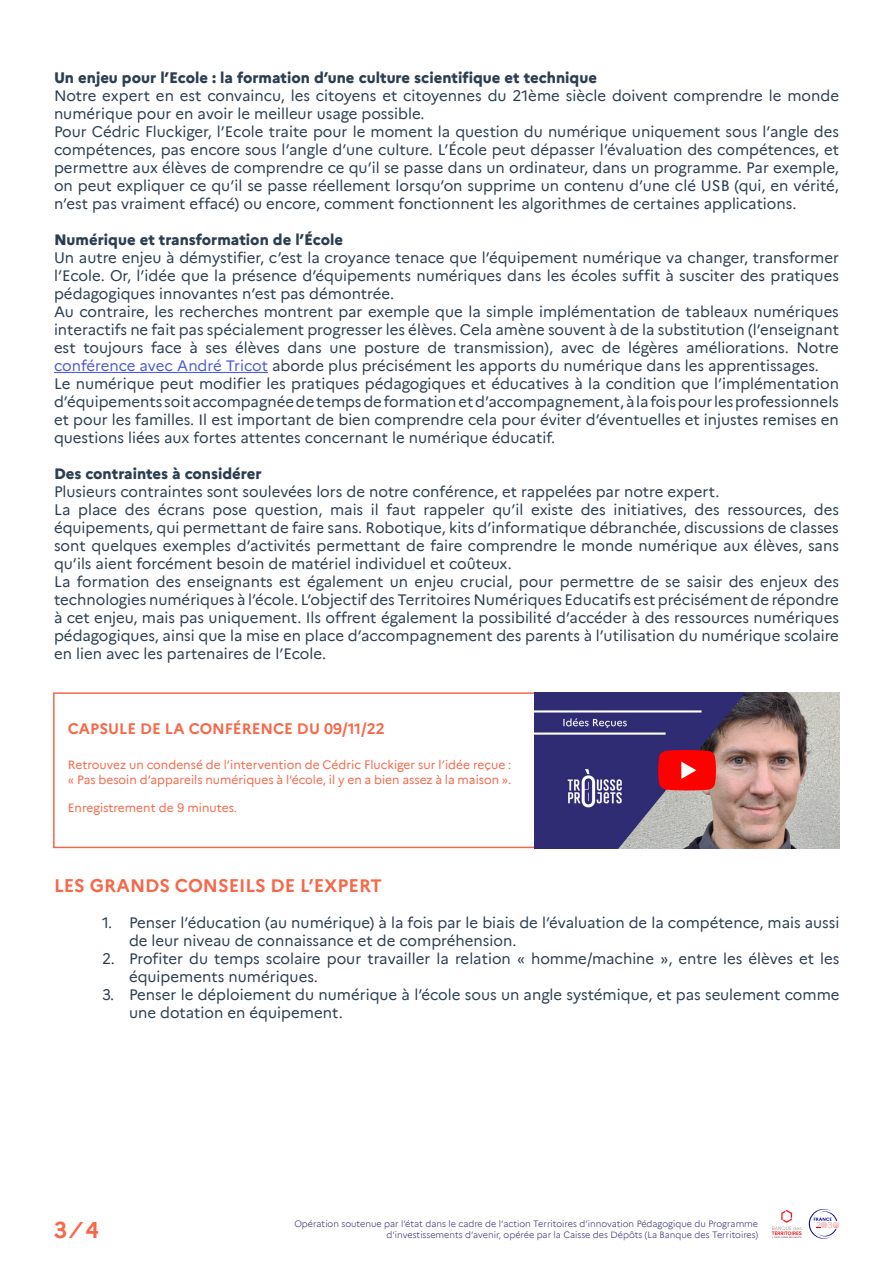
<style>
.page{position:relative;width:893px;height:1263px;background:#fff}
.page>*{position:absolute;margin:0;border:0;box-sizing:border-box;transform-origin:0 0}
.t1{font:700 22.5px "Marianne";color:#f5694b}
.t2{font:700 18px "Marianne";color:#f5694b}
.t3{font:15px/18px "Marianne";color:#2c3e50;text-align:justify}
.t4{font:800 15px "Marianne";color:#2c3e50}
.t5{font:700 15px "Marianne";color:#f5694b}
.t6{font:12px "Marianne";color:#f5694b}
.t7{font:300 9px "Marianne";color:#312a74}
.s1{color:#4f5cd6}
</style>
<div class="page">
<hr style="left:54px;top:372px;width:214px;height:1px;background:#4f5cd6">
<svg style="left:772px;top:1210px;width:29px;height:28px"></svg>
<svg style="left:809px;top:1209px;width:30px;height:30px"></svg>
<div style="left:53px;top:692px;width:786px;height:156px;border:2px solid #f5694b"></div>
<img style="left:535px;top:692px;width:304px;height:156px">
<svg style="left:659px;top:750px;width:56px;height:40px;background:#f81112"></svg>
<p class="t4" style="left:54px;top:66px;width:544px">Un enjeu pour l’Ecole : la formation d’une culture scientifique et technique</p>
<p class="t3" style="left:54px;top:85px;width:786px">Notre expert en est convaincu, les citoyens et citoyennes du 21ème siècle doivent comprendre le monde numérique pour en avoir le meilleur usage possible.</p>
<p class="t3" style="left:54px;top:121px;width:786px">Pour Cédric Fluckiger, l’Ecole traite pour le moment la question du numérique uniquement sous l’angle des compétences, pas encore sous l’angle d’une culture. L’École peut dépasser l’évaluation des compétences, et permettre aux élèves de comprendre ce qu’il se passe dans un ordinateur, dans un programme. Par exemple, on peut expliquer ce qu’il se passe réellement lorsqu’on supprime un contenu d’une clé USB (qui, en vérité, n’est pas vraiment effacé) ou encore, comment fonctionnent les algorithmes de certaines applications.</p>
<p class="t4" style="left:54px;top:228px;width:291px">Numérique et transformation de l’École</p>
<p class="t3" style="left:54px;top:247px;width:786px">Un autre enjeu à démystifier, c’est la croyance tenace que l’équipement numérique va changer, transformer l’Ecole. Or, l’idée que la présence d’équipements numériques dans les écoles suffit à susciter des pratiques pédagogiques innovantes n’est pas démontrée.</p>
<p class="t3" style="left:54px;top:301px;width:786px">Au contraire, les recherches montrent par exemple que la simple implémentation de tableaux numériques interactifs ne fait pas spécialement progresser les élèves. Cela amène souvent à de la substitution (l’enseignant est toujours face à ses élèves dans une posture de transmission), avec de légères améliorations. Notre <span class="s1">conférence avec André Tricot</span> aborde plus précisément les apports du numérique dans les apprentissages.</p>
<p class="t3" style="left:54px;top:373px;width:786px">Le numérique peut modifier les pratiques pédagogiques et éducatives à la condition que l’implémentation d’équipements soit accompagnée de temps de formation et d’accompagnement, à la fois pour les professionnels et pour les familles. Il est important de bien comprendre cela pour éviter d’éventuelles et injustes remises en questions liées aux fortes attentes concernant le numérique éducatif.</p>
<p class="t4" style="left:54px;top:462px;width:209px">Des contraintes à considérer</p>
<p class="t3" style="left:54px;top:481px;width:667px">Plusieurs contraintes sont soulevées lors de notre conférence, et rappelées par notre expert.</p>
<p class="t3" style="left:54px;top:499px;width:786px">La place des écrans pose question, mais il faut rappeler qu’il existe des initiatives, des ressources, des équipements, qui permettant de faire sans. Robotique, kits d’informatique débranchée, discussions de classes sont quelques exemples d’activités permettant de faire comprendre le monde numérique aux élèves, sans qu’ils aient forcément besoin de matériel individuel et coûteux.</p>
<p class="t3" style="left:54px;top:571px;width:787px">La formation des enseignants est également un enjeu crucial, pour permettre de se saisir des enjeux des technologies numériques à l’école. L’objectif des Territoires Numériques Educatifs est précisément de répondre à cet enjeu, mais pas uniquement. Ils offrent également la possibilité d’accéder à des ressources numériques pédagogiques, ainsi que la mise en place d’accompagnement des parents à l’utilisation du numérique scolaire en lien avec les partenaires de l’Ecole.</p>
<p class="t5" style="left:68px;top:717px;width:318px">CAPSULE DE LA CONFÉRENCE DU 09/11/22</p>
<p class="t6" style="left:68px;top:756px;width:445px">Retrouvez un condensé de l’intervention de Cédric Fluckiger sur l’idée reçue :</p>
<p class="t6" style="left:68px;top:770px;width:445px">« Pas besoin d’appareils numériques à l’école, il y en a bien assez à la maison ».</p>
<p class="t6" style="left:68px;top:799px;width:171px">Enregistrement de 9 minutes.</p>
<p class="t2" style="left:54px;top:872px;width:329px">LES GRANDS CONSEILS DE L’EXPERT</p>
<p class="t3" style="left:129px;top:912px;width:712px;text-indent:-27px">1. Penser l’éducation (au numérique) à la fois par le biais de l’évaluation de la compétence, mais aussi de leur niveau de connaissance et de compréhension.</p>
<p class="t3" style="left:129px;top:948px;width:712px;text-indent:-27px">2. Profiter du temps scolaire pour travailler la relation « homme/machine », entre les élèves et les équipements numériques.</p>
<p class="t3" style="left:129px;top:984px;width:712px;text-indent:-27px">3. Penser le déploiement du numérique à l’école sous un angle systémique, et pas seulement comme une dotation en équipement.</p>
<p class="t1" style="left:54px;top:1212px;width:47px">3 ⁄ 4</p>
<p class="t7" style="left:294px;top:1217px;width:465px">Opération soutenue par l’état dans le cadre de l’action Territoires d’innovation Pédagogique du Programme</p>
<p class="t7" style="left:386px;top:1228px;width:373px">d’investissements d’avenir, opérée par la Caisse des Dépôts (La Banque des Territoires)</p>
</div>
